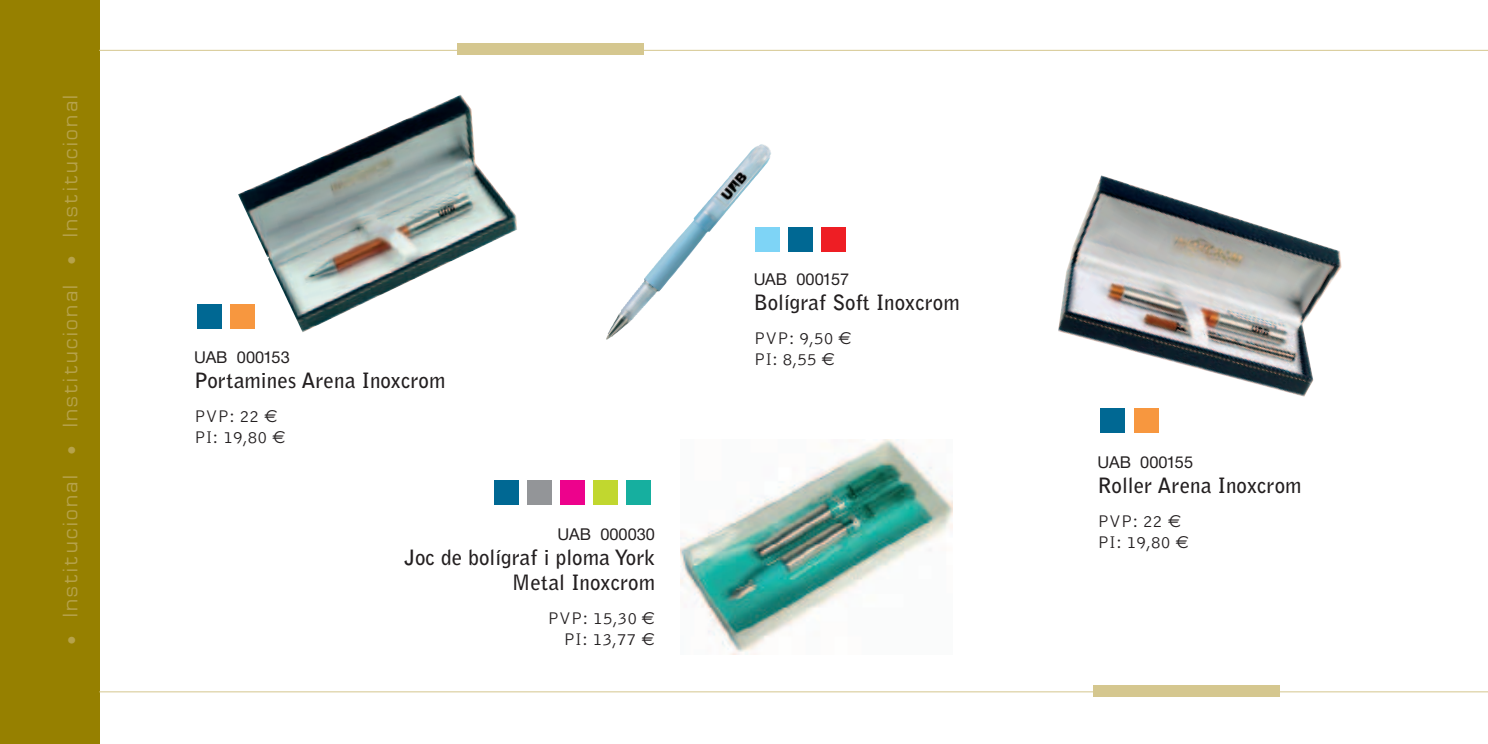
<style>
.page{position:relative;width:1488px;height:744px;background:#fff}
.page>*{position:absolute;margin:0;border:0;box-sizing:border-box;transform-origin:0 0}
.t1{font:700 21px/25.2px "Bell Gothic";color:#231f20;text-align:right}
.t2{font:20.82px "Minima S Si";letter-spacing:.125em;color:#b6a24b}
.t3{font:300 17.5px/21px "Bell Gothic";color:#231f20}
.t4{font:17.5px "Helvetica Neue H55";color:#231f20}
.s1{font-family:"Euro Sans";font-weight:400}
</style>
<div class="page">
<div style="left:0;top:0;width:99px;height:744px;background:#968000"></div>
<hr style="left:99px;top:50px;width:1389px;height:1px;background:#d5c78f">
<hr style="left:99px;top:691px;width:1389px;height:1px;background:#d5c78f">
<div style="left:457px;top:43px;width:187px;height:12px;background:#d5c78f"></div>
<div style="left:1093px;top:685px;width:187px;height:12px;background:#d5c78f"></div>
<img style="left:238px;top:95px;width:279px;height:237px">
<div style="left:230px;top:304px;width:25px;height:25px;background:#f7973f"></div>
<div style="left:197px;top:304px;width:25px;height:25px;background:#006893"></div>
<img style="left:1058px;top:175px;width:283px;height:222px">
<div style="left:1133px;top:408px;width:25px;height:25px;background:#f7973f"></div>
<div style="left:1100px;top:408px;width:25px;height:25px;background:#006893"></div>
<img style="left:606px;top:149px;width:147px;height:191px">
<div style="left:788px;top:227px;width:25px;height:25px;background:#006893"></div>
<div style="left:821px;top:227px;width:25px;height:25px;background:#ee1e24"></div>
<div style="left:755px;top:227px;width:24px;height:25px;background:#7ed4f6"></div>
<img style="left:681px;top:439px;width:271px;height:215px">
<div style="left:527px;top:480px;width:25px;height:25px;background:#939598"></div>
<div style="left:560px;top:480px;width:25px;height:25px;background:#ed028c"></div>
<div style="left:494px;top:480px;width:24px;height:25px;background:#006893"></div>
<div style="left:626px;top:480px;width:25px;height:25px;background:#16af9f"></div>
<div style="left:593px;top:480px;width:24px;height:25px;background:#c1d72f"></div>
<p class="t2" style="left:63px;top:645px;width:551px;rotate:-90deg">• Institucional • Institucional • Institucional</p>
<p class="t4" style="left:194px;top:352px;width:97px">UAB 000153</p>
<p class="t1" style="left:194px;top:369px;width:253px">Portamines Arena Inoxcrom</p>
<p class="t3" style="left:194px;top:406px;width:93px">PVP: 22 <span class="s1">€<br></span>PI: 19,80 <span class="s1">€</span></p>
<p class="t4" style="left:557px;top:528px;width:99px">UAB 000030</p>
<p class="t1" style="left:404px;top:546px;width:252px">Joc de bolígraf i ploma York<br>Metal Inoxcrom</p>
<p class="t3" style="left:547px;top:608px;width:109px;text-align:right">PVP: 15,30 <span class="s1">€<br></span>PI: 13,77 <span class="s1">€</span></p>
<p class="t4" style="left:754px;top:274px;width:97px">UAB 000157</p>
<p class="t1" style="left:754px;top:291px;width:207px">Bolígraf Soft Inoxcrom</p>
<p class="t3" style="left:754px;top:328px;width:99px">PVP: 9,50 <span class="s1">€<br></span>PI: 8,55 <span class="s1">€</span></p>
<p class="t4" style="left:1097px;top:456px;width:97px">UAB 000155</p>
<p class="t1" style="left:1097px;top:474px;width:205px">Roller Arena Inoxcrom</p>
<p class="t3" style="left:1097px;top:511px;width:93px">PVP: 22 <span class="s1">€<br></span>PI: 19,80 <span class="s1">€</span></p>
</div>
